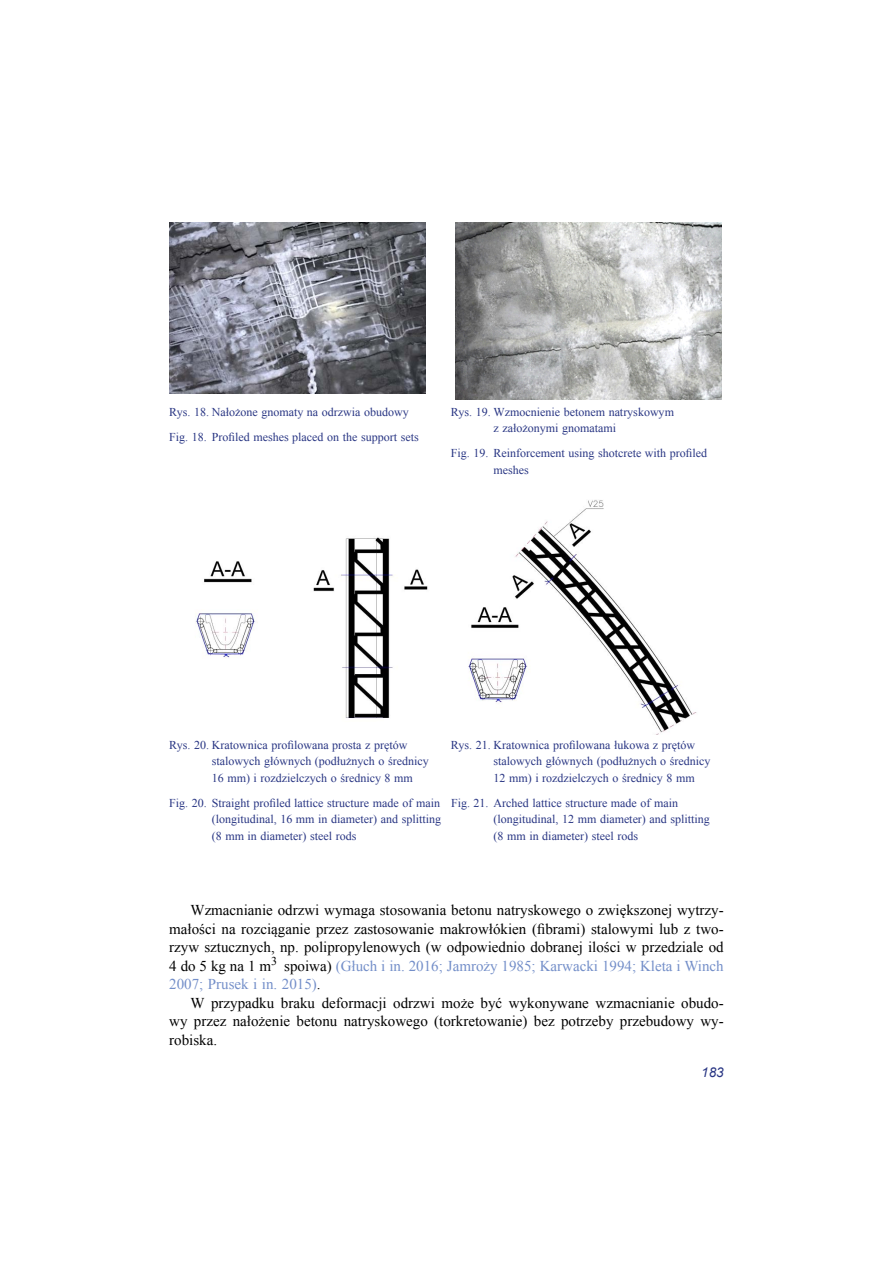
<style>
.page{position:relative;width:893px;height:1263px;background:#fff}
.page>*{position:absolute;margin:0;border:0;box-sizing:border-box;transform-origin:0 0}
.t1{font:15px/18.5px "Times New Roman";color:#000;text-align:justify}
.t2{font:italic 13.5px "Arial";color:#283583}
.t3{font:12px/16.5px "Times New Roman";color:#283583}
.s1{color:#748fc9}
</style>
<div class="page">
<img style="left:169px;top:223px;width:256px;height:170px">
<img style="left:455px;top:223px;width:266px;height:177px">
<img style="left:195px;top:537px;width:233px;height:181px">
<img style="left:468px;top:500px;width:229px;height:235px">
<p class="t3" style="left:169px;top:399px;width:251px;line-height:25px">Rys. 18. Nałożone gnomaty na odrzwia obudowy<br>Fig. 18. Profiled meshes placed on the support sets</p>
<p class="t3" style="left:493px;top:403px;width:182px;text-indent:-43px">Rys. 19. Wzmocnienie betonem natryskowym z założonymi gnomatami</p>
<p class="t3" style="left:493px;top:445px;width:215px;text-indent:-43px">Fig. 19. Reinforcement using shotcrete with profiled meshes</p>
<p class="t3" style="left:212px;top:736px;width:219px;text-indent:-43px">Rys. 20. Kratownica profilowana prosta z prętów stalowych głównych (podłużnych o średnicy<br>16 mm) i rozdzielczych o średnicy 8 mm</p>
<p class="t3" style="left:212px;top:794px;width:231px;text-align:justify;text-indent:-43px">Fig. 20. Straight profiled lattice structure made of main (longitudinal, 16 mm in diameter) and splitting (8 mm in diameter) steel rods</p>
<p class="t3" style="left:493px;top:736px;width:219px;text-indent:-43px">Rys. 21. Kratownica profilowana łukowa z prętów stalowych głównych (podłużnych o średnicy<br>12 mm) i rozdzielczych o średnicy 8 mm</p>
<p class="t3" style="left:493px;top:794px;width:218px;text-indent:-43px">Fig. 21. Arched lattice structure made of main (longitudinal, 12 mm diameter) and splitting (8 mm in diameter) steel rods</p>
<p class="t1" style="left:169px;top:901px;width:556px;text-indent:21px">Wzmacnianie odrzwi wymaga stosowania betonu natryskowego o zwiększonej wytrzy&shy;małości na rozciąganie przez zastosowanie makrowłókien (fibrami) stalowymi lub z two&shy;rzyw sztucznych, np. polipropylenowych (w odpowiednio dobranej ilości w przedziale od 4 do 5 kg na 1 m<sup>3</sup> spoiwa) <span class="s1">(Głuch i in. 2016; Jamroży 1985; Karwacki 1994; Kleta i Winch 2007; Prusek i in. 2015)</span>.</p>
<p class="t1" style="left:169px;top:993px;width:556px;text-indent:21px">W przypadku braku deformacji odrzwi może być wykonywane wzmacnianie obudo&shy;wy przez nałożenie betonu natryskowego (torkretowanie) bez potrzeby przebudowy wy&shy;robiska.</p>
<p class="t2" style="left:701px;top:1064px;width:24px">183</p>
</div>
